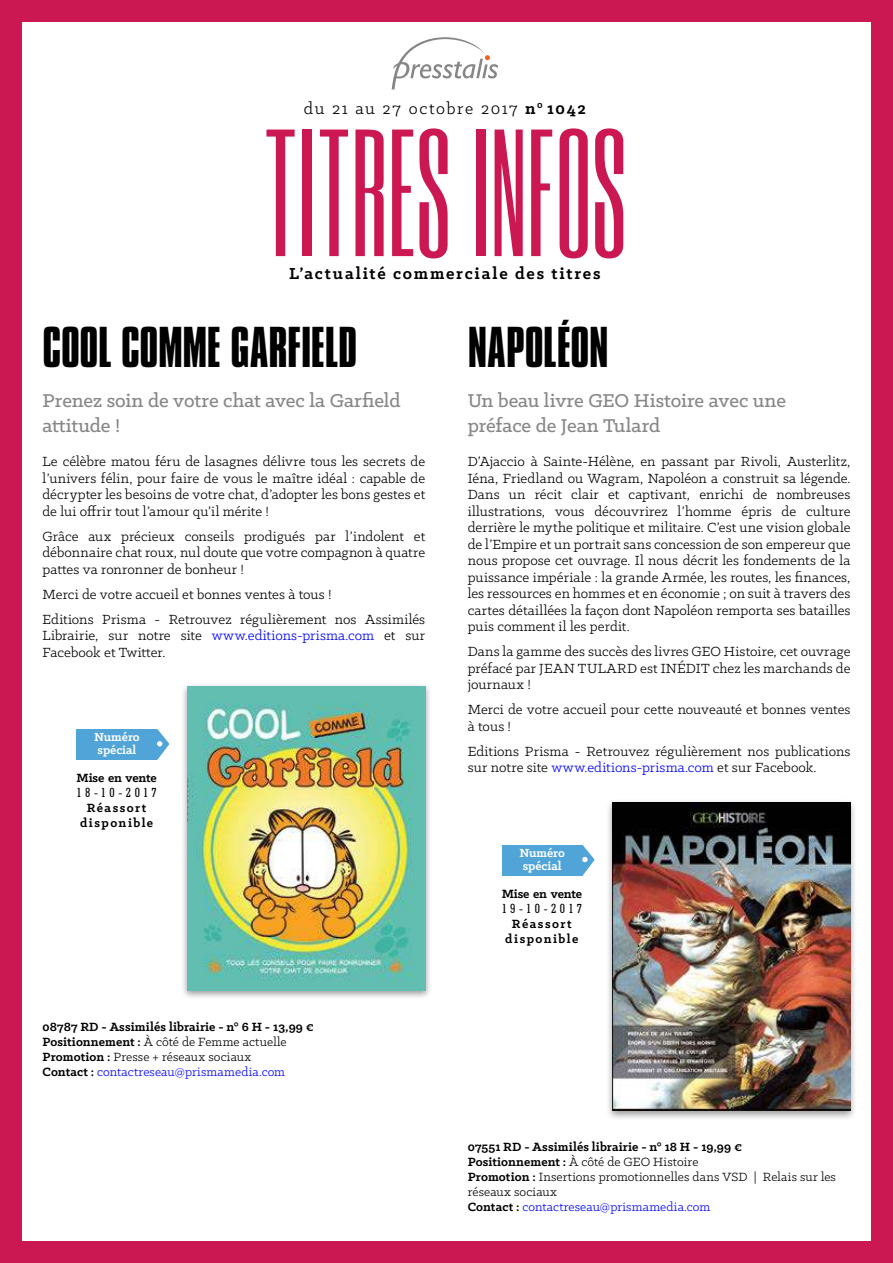
<style>
.page{position:relative;width:893px;height:1263px;background:#fff}
.page>*{position:absolute;margin:0;border:0;box-sizing:border-box;transform-origin:0 0}
.t1{font:150px "Six Caps";color:#cc1852}
.t2{font:49.5px "Compacta BT";letter-spacing:-.005em;color:#000}
.t3{font:500 21px/25.2px "Klinic Slab";letter-spacing:-.005em;color:#878787}
.t4{font:700 18px "Klinic Slab";letter-spacing:.1em;color:#000}
.t5{font:18px "Klinic Slab";letter-spacing:.09em;color:#000}
.t6{font:15px/16.5px "Klinic Slab";letter-spacing:.005em;color:#000;text-align:justify}
.t7{font:13.5px/15px "Klinic Slab";letter-spacing:.01em;color:#000}
.t8{font:700 13.5px/15px "Klinic Slab";letter-spacing:.015em;color:#000}
.t9{font:700 13.5px/15px "Klinic Slab";letter-spacing:.11em;color:#000;text-align:center}
.t10{font:700 13.5px "Klinic Slab";letter-spacing:-.015em;color:#000}
.t11{font:500 condensed 13.5px "Geometric Slab 703 BT";letter-spacing:.24em;color:#000}
.t12{font:700 13.2px/12.8px "Klinic Slab";color:#fff}
.s1{font-weight:700}
.s2{color:#00f}
.s3{font-weight:400}
.s4{font-weight:400;color:#00f}
</style>
<div class="page">
<svg style="left:392px;top:37px;width:106px;height:52px"></svg>
<div style="left:0;top:0;width:21px;height:1263px;background:#cc1852"></div>
<div style="left:0;top:0;width:893px;height:21px;background:#cc1852"></div>
<div style="left:0;top:1242px;width:893px;height:21px;background:#cc1852"></div>
<div style="left:872px;top:0;width:21px;height:1263px;background:#cc1852"></div>
<div style="left:181px;top:683px;width:251px;height:317px;background:#000;opacity:.4"></div>
<img style="left:187px;top:686px;width:238px;height:304px">
<div style="left:77px;top:729px;width:80px;height:31px;background:#50a4d7"></div>
<svg style="left:157px;top:729px;width:12px;height:31px"></svg>
<div style="left:605px;top:799px;width:253px;height:322px;background:#000;opacity:.4"></div>
<img style="left:612px;top:802px;width:238px;height:309px">
<div style="left:502px;top:845px;width:80px;height:31px;background:#50a4d7"></div>
<svg style="left:582px;top:845px;width:12px;height:31px"></svg>
<p class="t5" style="left:304px;top:97px;width:284px">du 21 au 27 octobre 2017 <span class="s1">n</span><sup>0</sup> <span class="s1">1042</span></p>
<h1 class="t1" style="left:264px;top:89px;width:363px">TITRES INFOS</h1>
<p class="t4" style="left:289px;top:262px;width:313px">L’actualité commerciale des titres</p>
<h2 class="t2" style="left:43px;top:319px;width:316px">COOL COMME GARFIELD</h2>
<h3 class="t3" style="left:43px;top:387px;width:360px">Prenez soin de votre chat avec la Garfield attitude !</h3>
<p class="t6" style="left:43px;top:453px;width:384px">Le célèbre matou féru de lasagnes délivre tous les secrets de l’univers félin, pour faire de vous le maître idéal : capable de décrypter les besoins de votre chat, d’adopter les bons gestes et de lui offrir tout l’amour qu’il mérite !</p>
<p class="t6" style="left:43px;top:527px;width:384px">Grâce aux précieux conseils prodigués par l’indolent et débonnaire chat roux, nul doute que votre compagnon à quatre pattes va ronronner de bonheur !</p>
<p class="t6" style="left:43px;top:581px;width:384px;line-height:25px">Merci de votre accueil et bonnes ventes à tous !<br>Editions Prisma - Retrouvez régulièrement nos Assimilés</p>
<p class="t6" style="left:43px;top:627px;width:384px">Librairie, sur notre site <span class="s2">www.editions-prisma.com</span> et sur<br>Facebook et Twitter.</p>
<p class="t12" style="left:94px;top:730px;width:47px">Numéro spécial</p>
<p class="t10" style="left:77px;top:769px;width:82px">Mise en vente</p>
<p class="t11" style="left:77px;top:784px;width:82px">18-10-2017</p>
<p class="t9" style="left:80px;top:800px;width:75px">Réassort disponible</p>
<p class="t8" style="left:43px;top:1019px;width:273px">08787 RD - Assimilés librairie - n° 6 H - 13,99 € Positionnement : <span class="s3">À côté de Femme actuelle </span>Promotion : <span class="s3">Presse + réseaux sociaux<br></span>Contact : <span class="s4">contactreseau@prismamedia.com</span></p>
<h2 class="t2" style="left:468px;top:319px;width:142px">NAPOLÉON</h2>
<h3 class="t3" style="left:468px;top:387px;width:320px">Un beau livre GEO Histoire avec une préface de Jean Tulard</h3>
<p class="t6" style="left:468px;top:453px;width:384px">D’Ajaccio à Sainte-Hélène, en passant par Rivoli, Austerlitz, Iéna, Friedland ou Wagram, Napoléon a construit sa légende.<br>Dans un récit clair et captivant, enrichi de nombreuses illustrations, vous découvrirez l’homme épris de culture derrière le mythe politique et militaire. C’est une vision globale de l’Empire et un portrait sans concession de son empereur que nous propose cet ouvrage. Il nous décrit les fondements de la puissance impériale : la grande Armée, les routes, les finances, les ressources en hommes et en économie ; on suit à travers des cartes détaillées la façon dont Napoléon remporta ses batailles puis comment il les perdit.</p>
<p class="t6" style="left:468px;top:643px;width:384px">Dans la gamme des succès des livres GEO Histoire, cet ouvrage préfacé par JEAN TULARD est INÉDIT chez les marchands de journaux !</p>
<p class="t6" style="left:468px;top:701px;width:384px">Merci de votre accueil pour cette nouveauté et bonnes ventes à tous !</p>
<p class="t6" style="left:468px;top:742px;width:384px">Editions Prisma - Retrouvez régulièrement nos publications sur notre site <span class="s2">www.editions-prisma.com</span> et sur Facebook.</p>
<p class="t12" style="left:519px;top:846px;width:47px">Numéro spécial</p>
<p class="t10" style="left:502px;top:885px;width:82px">Mise en vente</p>
<p class="t11" style="left:502px;top:900px;width:82px">19-10-2017</p>
<p class="t9" style="left:505px;top:916px;width:75px">Réassort disponible</p>
<p class="t7" style="left:468px;top:1138px;width:370px"><span class="s1">07551 RD - Assimilés librairie - n° 18 H - 19,99 € Positionnement :</span> À côté de GEO Histoire<br><span class="s1">Promotion :</span> Insertions promotionnelles dans VSD | Relais sur les réseaux sociaux<br><span class="s1">Contact :</span> <span class="s2">contactreseau@prismamedia.com</span></p>
</div>
